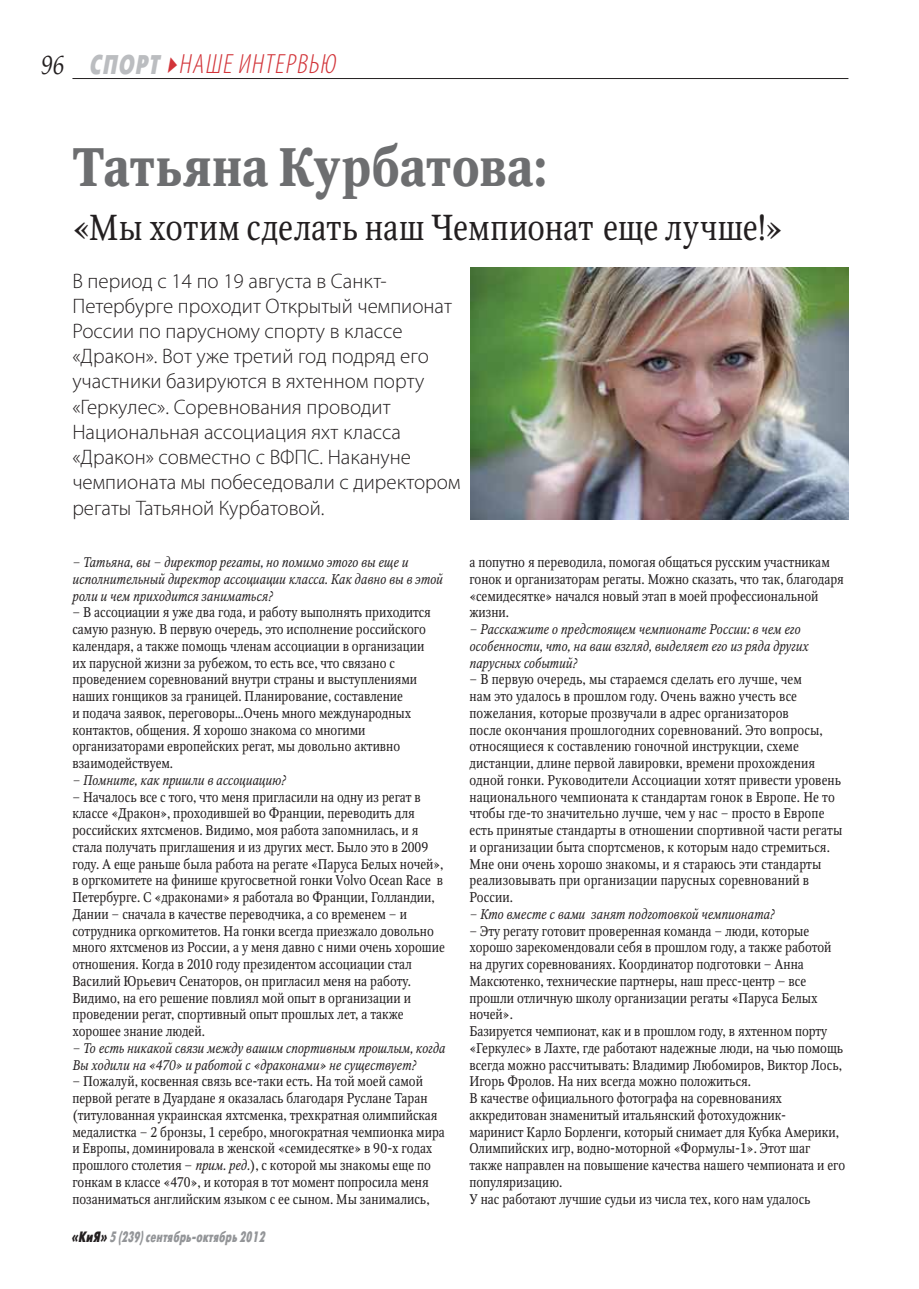
<style>
.page{position:relative;width:919px;height:1289px;background:#fff}
.page>*{position:absolute;margin:0;border:0;box-sizing:border-box;transform-origin:0 0}
.t1{font:700 54px "Octava C";color:#6d6e70;scale:.9 1}
.t2{font:36px "Octava C";letter-spacing:.005em;color:#231f20;scale:.9 1}
.t3{font:italic 300 condensed 27.9px "Myriad Pro";color:#d23439}
.t4{font:italic 27px "Futuris X Cond C";color:#bbbdc0}
.t5{font:300 21px/25.2px "Myriad Pro";color:#231f20}
.t6{font:italic 15px "Futuris X Cond C";color:#939598;scale:.9 1}
.t7{font:13.95px/16.8px "Octava C";color:#231f20;scale:.9 1}
.t8{font:italic 13.95px/16.8px "Octava C";color:#231f20;scale:.9 1}
.s1{font-family:"Palatino Linotype";color:#231f20}
.s2{font-style:italic}
.s3{color:#231f20}
</style>
<div class="page">
<hr style="left:72px;top:78px;width:776px;height:1px;background:#231f20">
<img style="left:471px;top:268px;width:377px;height:251px">
<h3 class="t4" style="left:41px;top:49px;width:124px"><span class="s1">96</span> СПОРТ</h3>
<h3 class="t3" style="left:178px;top:47px;width:162px">НАШЕ ИНТЕРВЬЮ</h3>
<h1 class="t1" style="left:72px;top:137px;width:528px">Татьяна Курбатова:</h1>
<h2 class="t2" style="left:72px;top:215px;width:791px">«Мы хотим сделать наш Чемпионат еще лучше!»</h2>
<p class="t5" style="left:72px;top:268px;width:389px">В период с 14 по 19 августа в Санкт-Петербурге проходит Открытый чемпионат России по парусному спорту в классе «Дракон». Вот уже третий год подряд его участники базируются в яхтенном порту «Геркулес». Соревнования проводит Национальная ассоциация яхт класса «Дракон» совместно с ВФПС. Накануне чемпионата мы побеседовали с директором регаты Татьяной Курбатовой.</p>
<p class="t8" style="left:72px;top:554px;width:413px">– Татьяна, вы – директор регаты, но помимо этого вы еще и исполнительный директор ассоциации класса. Как давно вы в этой роли и чем приходится заниматься?</p>
<p class="t7" style="left:72px;top:605px;width:399px">– В ассоциации я уже два года, и работу выполнять приходится самую разную. В первую очередь, это исполнение российского календаря, а также помощь членам ассоциации в организации их парусной жизни за рубежом, то есть все, что связано с проведением соревнований внутри страны и выступлениями наших гонщиков за границей. Планирование, составление<br>и подача заявок, переговоры…Очень много международных контактов, общения. Я хорошо знакома со многими организаторами европейских регат, мы довольно активно взаимодействуем.</p>
<p class="t8" style="left:72px;top:771px;width:239px">– Помните, как пришли в ассоциацию?</p>
<p class="t7" style="left:72px;top:790px;width:415px">– Началось все с того, что меня пригласили на одну из регат в классе «Дракон», проходившей во Франции, переводить для российских яхтсменов. Видимо, моя работа запомнилась, и я стала получать приглашения и из других мест. Было это в 2009 году. А еще раньше была работа на регате «Паруса Белых ночей», в оргкомитете на финише кругосветной гонки Volvo Ocean Race в Петербурге. С «драконами» я работала во Франции, Голландии, Дании – сначала в качестве переводчика, а со временем – и сотрудника оргкомитетов. На гонки всегда приезжало довольно много яхтсменов из России, а у меня давно с ними очень хорошие отношения. Когда в 2010 году президентом ассоциации стал Василий Юрьевич Сенаторов, он пригласил меня на работу.<br>Видимо, на его решение повлиял мой опыт в организации и проведении регат, спортивный опыт прошлых лет, а также хорошее знание людей.</p>
<p class="t8" style="left:72px;top:1039px;width:416px">– То есть никакой связи между вашим спортивным прошлым, когда<br>Вы ходили на «470» и работой с «драконами» не существует?</p>
<p class="t7" style="left:72px;top:1074px;width:415px">– Пожалуй, косвенная связь все-таки есть. На той моей самой первой регате в Дуардане я оказалась благодаря Руслане Таран (титулованная украинская яхтсменка, трехкратная олимпийская медалистка – 2 бронзы, 1 серебро, многократная чемпионка мира и Европы, доминировала в женской «семидесятке» в 90-х годах прошлого столетия – <span class="s2">прим. ред.</span>), с которой мы знакомы еще по гонкам в классе «470», и которая в тот момент попросила меня позаниматься английским языком с ее сыном. Мы занимались,</p>
<p class="t6" style="left:71px;top:1228px;width:220px"><span class="s3">«КиЯ»</span> 5 (239)сентябрь-октябрь 2012</p>
<p class="t7" style="left:469px;top:555px;width:417px">а попутно я переводила, помогая общаться русским участникам гонок и организаторам регаты. Можно сказать, что так, благодаря «семидесятке» начался новый этап в моей профессиональной жизни.</p>
<p class="t8" style="left:469px;top:621px;width:378px">– Расскажите о предстоящем чемпионате России: в чем его особенности, что, на ваш взгляд, выделяет его из ряда других парусных событий?</p>
<p class="t7" style="left:469px;top:672px;width:416px">– В первую очередь, мы стараемся сделать его лучше, чем<br>нам это удалось в прошлом году. Очень важно учесть все пожелания, которые прозвучали в адрес организаторов<br>после окончания прошлогодних соревнований. Это вопросы, относящиеся к составлению гоночной инструкции, схеме дистанции, длине первой лавировки, времени прохождения одной гонки. Руководители Ассоциации хотят привести уровень национального чемпионата к стандартам гонок в Европе. Не то чтобы где-то значительно лучше, чем у нас – просто в Европе есть принятые стандарты в отношении спортивной части регаты и организации быта спортсменов, к которым надо стремиться.<br>Мне они очень хорошо знакомы, и я стараюсь эти стандарты реализовывать при организации парусных соревнований в России.</p>
<p class="t8" style="left:469px;top:905px;width:341px">– Кто вместе с вами занят подготовкой чемпионата?</p>
<p class="t7" style="left:469px;top:924px;width:419px">– Эту регату готовит проверенная команда – люди, которые хорошо зарекомендовали себя в прошлом году, а также работой на других соревнованиях. Координатор подготовки – Анна Максютенко, технические партнеры, наш пресс-центр – все прошли отличную школу организации регаты «Паруса Белых ночей».<br>Базируется чемпионат, как и в прошлом году, в яхтенном порту «Геркулес» в Лахте, где работают надежные люди, на чью помощь всегда можно рассчитывать: Владимир Любомиров, Виктор Лось, Игорь Фролов. На них всегда можно положиться.<br>В качестве официального фотографа на соревнованиях аккредитован знаменитый итальянский фотохудожник-<br>маринист Карло Борленги, который снимает для Кубка Америки, Олимпийских игр, водно-моторной «Формулы-1». Этот шаг также направлен на повышение качества нашего чемпионата и его популяризацию.<br>У нас работают лучшие судьи из числа тех, кого нам удалось</p>
</div>
